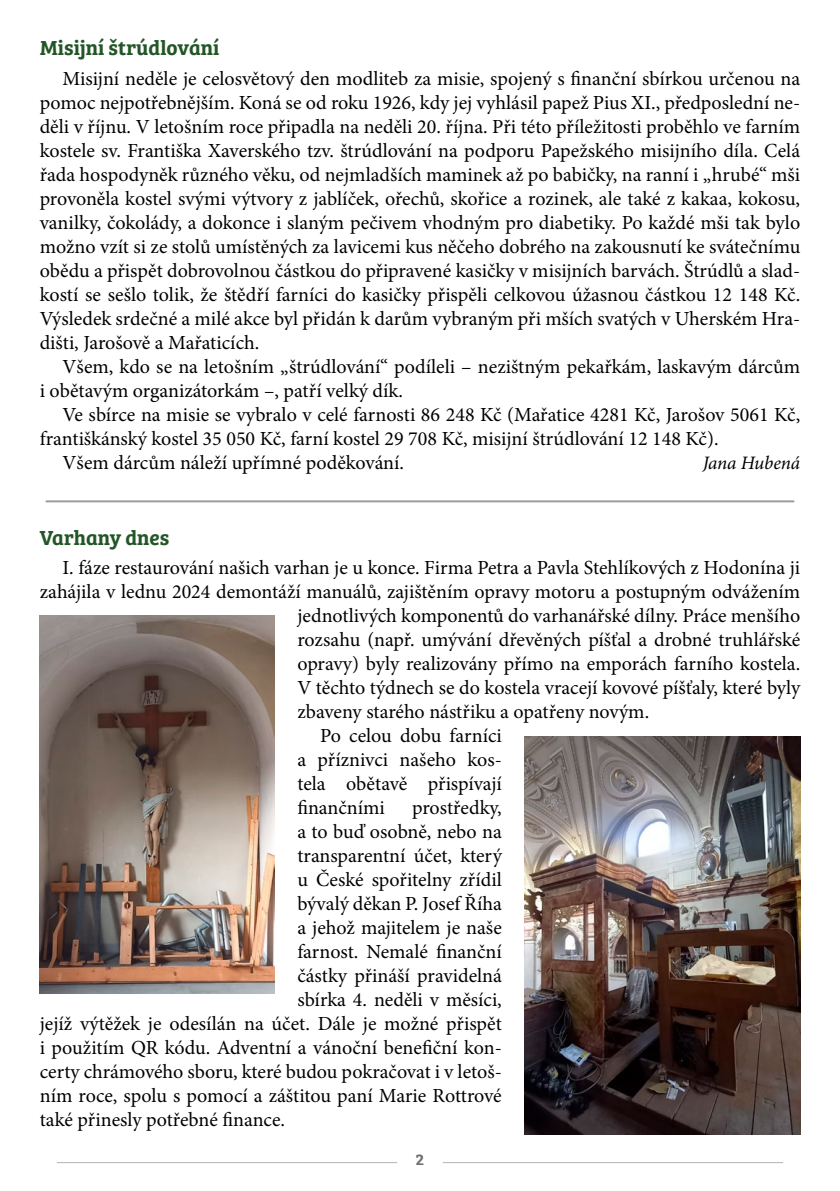
<style>
.page{position:relative;width:840px;height:1191px;background:#fff}
.page>*{position:absolute;margin:0;border:0;box-sizing:border-box;transform-origin:0 0}
.t1{font:21px "Bree Serif Sb";color:#235627}
.t2{font:20px/24px "Minion Pro";color:#000;text-align:justify}
.t3{font:italic 19px "Minion Pro";letter-spacing:-.01em;color:#000}
.t4{font:16px "Bree Serif Sb";color:#706f6f}
</style>
<div class="page">
<hr style="left:57px;top:1162px;width:339px;height:1px;background:#b3b2b2">
<hr style="left:443px;top:1162px;width:339px;height:1px;background:#b3b2b2">
<hr style="left:46px;top:500px;width:747px;height:2px;background:#9d9d9c">
<img style="left:40px;top:615px;width:234px;height:379px">
<img style="left:524px;top:736px;width:275px;height:398px">
<p class="t1" style="left:40px;top:32px;width:181px">Misijní štrúdlování</p>
<p class="t2" style="left:40px;top:66px;width:761px;text-indent:23px">Misijní neděle je celosvětový den modliteb za misie, spojený s finanční sbírkou určenou na pomoc nejpotřebnějším. Koná se od roku 1926, kdy jej vyhlásil papež Pius XI., předposlední ne&shy;děli v říjnu. V letošním roce připadla na neděli 20. října. Při této příležitosti proběhlo ve farním kostele sv. Františka Xaverského tzv. štrúdlování na podporu Papežského misijního díla. Celá řada hospodyněk různého věku, od nejmladších maminek až po babičky, na ranní i „hrubé“ mši provoněla kostel svými výtvory z jablíček, ořechů, skořice a rozinek, ale také z kakaa, kokosu, vanilky, čokolády, a dokonce i slaným pečivem vhodným pro diabetiky. Po každé mši tak bylo možno vzít si ze stolů umístěných za lavicemi kus něčeho dobrého na zakousnutí ke svátečnímu obědu a přispět dobrovolnou částkou do připravené kasičky v misijních barvách. Štrúdlů a slad&shy;kostí se sešlo tolik, že štědří farníci do kasičky přispěli celkovou úžasnou částkou 12 148 Kč.<br>Výsledek srdečné a milé akce byl přidán k darům vybraným při mších svatých v Uherském Hra&shy;dišti, Jarošově a Mařaticích.</p>
<p class="t2" style="left:40px;top:354px;width:761px;text-indent:23px">Všem, kdo se na letošním „štrúdlování“ podíleli – nezištným pekařkám, laskavým dárcům i obětavým organizátorkám –, patří velký dík.</p>
<p class="t2" style="left:62px;top:402px;width:738px">Ve sbírce na misie se vybralo v celé farnosti 86 248 Kč (Mařatice 4281 Kč, Jarošov 5061 Kč,</p>
<p class="t2" style="left:40px;top:426px;width:680px">františkánský kostel 35 050 Kč, farní kostel 29 708 Kč, misijní štrúdlování 12 148 Kč).</p>
<p class="t2" style="left:62px;top:450px;width:343px">Všem dárcům náleží upřímné poděkování.</p>
<p class="t3" style="left:702px;top:449px;width:99px">Jana Hubená</p>
<p class="t1" style="left:40px;top:521px;width:131px">Varhany dnes</p>
<p class="t2" style="left:62px;top:556px;width:739px">I. fáze restaurování našich varhan je u konce. Firma Petra a Pavla Stehlíkových z Hodonína ji</p>
<p class="t2" style="left:40px;top:580px;width:761px">zahájila v lednu 2024 demontáží manuálů, zajištěním opravy motoru a postupným odvážením</p>
<p class="t2" style="left:297px;top:604px;width:504px">jednotlivých komponentů do varhanářské dílny. Práce menšího</p>
<p class="t2" style="left:297px;top:628px;width:504px">rozsahu (např. umývání dřevěných píšťal a drobné truhlářské</p>
<p class="t2" style="left:297px;top:652px;width:504px">opravy) byly realizovány přímo na emporách farního kostela.</p>
<p class="t2" style="left:297px;top:676px;width:504px">V těchto týdnech se do kostela vracejí kovové píšťaly, které byly</p>
<p class="t2" style="left:297px;top:700px;width:353px">zbaveny starého nástřiku a opatřeny novým.</p>
<p class="t2" style="left:320px;top:724px;width:183px">Po celou dobu farníci</p>
<p class="t2" style="left:297px;top:748px;width:206px">a příznivci našeho kos-</p>
<p class="t2" style="left:297px;top:772px;width:206px">tela obětavě přispívají</p>
<p class="t2" style="left:297px;top:796px;width:89px">finančními</p>
<p class="t2" style="left:412px;top:796px;width:91px">prostředky,</p>
<p class="t2" style="left:297px;top:820px;width:206px">a to buď osobně, nebo na</p>
<p class="t2" style="left:297px;top:844px;width:206px">transparentní účet, který</p>
<p class="t2" style="left:297px;top:868px;width:206px">u České spořitelny zřídil</p>
<p class="t2" style="left:297px;top:892px;width:206px">bývalý děkan P. Josef Říha</p>
<p class="t2" style="left:297px;top:916px;width:206px">a jehož majitelem je naše</p>
<p class="t2" style="left:297px;top:940px;width:206px">farnost. Nemalé finanční</p>
<p class="t2" style="left:297px;top:964px;width:206px">částky přináší pravidelná</p>
<p class="t2" style="left:297px;top:988px;width:206px">sbírka 4. neděli v měsíci,</p>
<p class="t2" style="left:40px;top:1012px;width:463px">jejíž výtěžek je odesílán na účet. Dále je možné přispět</p>
<p class="t2" style="left:40px;top:1036px;width:463px">i použitím QR kódu. Adventní a vánoční benefiční kon-</p>
<p class="t2" style="left:40px;top:1060px;width:463px">certy chrámového sboru, které budou pokračovat i v letoš-</p>
<p class="t2" style="left:40px;top:1084px;width:463px">ním roce, spolu s pomocí a záštitou paní Marie Rottrové</p>
<p class="t2" style="left:40px;top:1108px;width:246px">také přinesly potřebné finance.</p>
<p class="t4" style="left:415px;top:1147px;width:10px">2</p>
</div>
